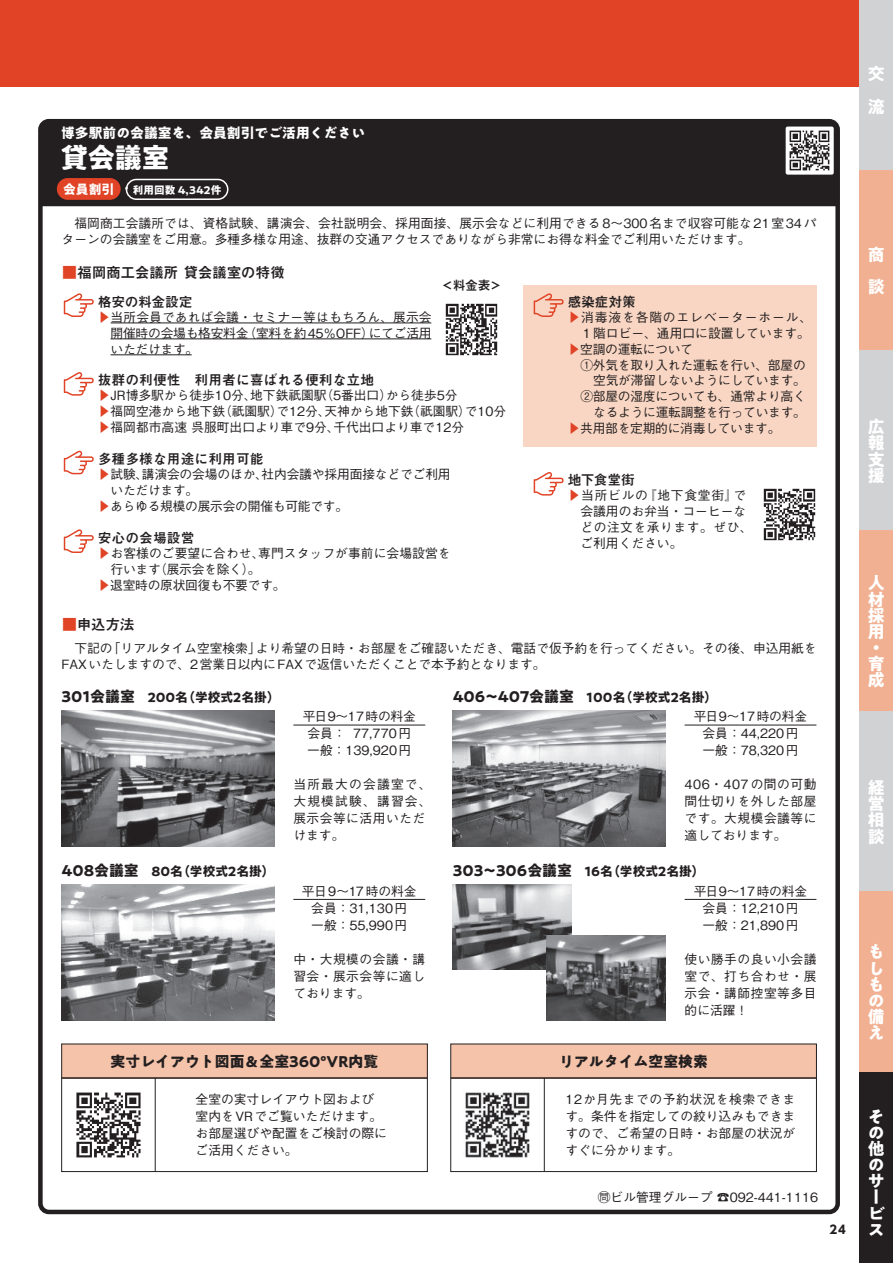
<style>
.page{position:relative;width:893px;height:1263px;background:#fff}
.page>*{position:absolute;margin:0;border:0;box-sizing:border-box;transform-origin:0 0}
.t1{font:700 27.6px "PA1 Gothic Std N";color:#fff}
.t2{font:700 16.95px/16.2px "PA1 Gothic Std N";color:#fff}
.t3{font:700 14.85px "PA1 Gothic Std N";color:#231f20}
.t4{font:700 14.85px "Mi Go MB1 Std De";letter-spacing:-.03em;color:#231f20}
.t5{font:700 13.8px "Mi Go MB1 Std De";color:#231f20}
.t6{font:700 13.8px "PA1 Gothic Std N";color:#fff}
.t7{font:700 13.8px "Mi Go MB1 Std De";letter-spacing:-.02em;color:#231f20}
.t8{font:500 12.75px/17px "Gothic BBB Pro";color:#231f20;text-align:justify}
.t9{font:500 12.75px "Gothic BBB Pro";letter-spacing:-.02em;color:#231f20}
.t10{font:700 12.75px "PA1 Gothic Std N";color:#231f20}
.t11{font:500 12.75px/15.9px "Gothic BBB Pro";letter-spacing:.04em;color:#231f20}
.t12{font:500 12.75px/17px "Gothic BBB Pro";letter-spacing:.095em;color:#231f20}
.t13{font:500 12.75px "Gothic BBB Pro";letter-spacing:.07em;color:#231f20}
.t14{font:700 12.75px "Mi Go MB1 Std De";color:#231f20}
.t15{font:700 12.75px "PA1 Gothic Std N";color:#fff}
.t16{font:700 11.7px "UD Shin Go Pro";color:#231f20}
.t17{font:700 10.65px "PA1 Gothic Std N";color:#fff}
.s1{color:#e04326}
.s2{font-size:14.85px}
</style>
<div class="page">
<div style="left:859px;top:0;width:34px;height:170px;background:#d1d2d4"></div>
<div style="left:859px;top:170px;width:34px;height:180px;background:#f1b091"></div>
<div style="left:859px;top:350px;width:34px;height:181px;background:#d1d2d4"></div>
<div style="left:859px;top:531px;width:34px;height:180px;background:#f1b091"></div>
<div style="left:859px;top:711px;width:34px;height:180px;background:#d1d2d4"></div>
<div style="left:859px;top:891px;width:34px;height:181px;background:#f1b091"></div>
<div style="left:859px;top:1072px;width:34px;height:191px;background:#231f20"></div>
<div style="left:523px;top:285px;width:293px;height:161px;background:#f9d6c3"></div>
<div style="left:62px;top:1044px;width:365px;height:34px;background:#f5c3a9"></div>
<div style="left:451px;top:1044px;width:365px;height:34px;background:#f5c3a9"></div>
<div style="left:0;top:0;width:859px;height:87px;background:#e04326"></div>
<div style="left:43px;top:124px;width:792px;height:82px;background:#231f20"></div>
<div style="left:38px;top:119px;width:802px;height:1095px;border:4px solid #231f20;border-radius:9px"></div>
<img style="left:62px;top:710px;width:212px;height:136px">
<div style="left:61px;top:1043px;width:367px;height:129px;border:1px solid #231f20"></div>
<svg style="left:64px;top:451px;width:30px;height:23px"></svg>
<svg style="left:64px;top:529px;width:30px;height:24px"></svg>
<svg style="left:64px;top:372px;width:30px;height:24px"></svg>
<svg style="left:534px;top:293px;width:30px;height:24px"></svg>
<svg style="left:534px;top:472px;width:30px;height:24px"></svg>
<hr style="left:111px;top:323px;width:320px;height:1px;background:#231f20">
<hr style="left:111px;top:339px;width:320px;height:1px;background:#231f20">
<hr style="left:111px;top:354px;width:81px;height:1px;background:#231f20">
<svg style="left:64px;top:293px;width:30px;height:24px"></svg>
<img style="left:445px;top:303px;width:53px;height:53px">
<hr style="left:62px;top:1077px;width:365px;height:2px;background:#231f20">
<img style="left:463px;top:1092px;width:67px;height:66px">
<hr style="left:155px;top:1078px;width:1px;height:93px;background:#231f20">
<div style="left:450px;top:1043px;width:367px;height:129px;border:1px solid #231f20"></div>
<hr style="left:451px;top:1077px;width:365px;height:2px;background:#231f20">
<hr style="left:544px;top:1078px;width:1px;height:93px;background:#231f20">
<hr style="left:293px;top:725px;width:132px;height:1px;background:#231f20">
<img style="left:62px;top:884px;width:212px;height:136px">
<hr style="left:293px;top:899px;width:132px;height:1px;background:#231f20">
<img style="left:453px;top:710px;width:212px;height:136px">
<hr style="left:685px;top:725px;width:131px;height:1px;background:#231f20">
<img style="left:453px;top:884px;width:119px;height:85px">
<img style="left:546px;top:935px;width:119px;height:85px">
<hr style="left:685px;top:899px;width:131px;height:1px;background:#231f20">
<svg style="left:57px;top:178px;width:172px;height:23px"></svg>
<svg style="left:784px;top:125px;width:51px;height:51px"></svg>
<img style="left:786px;top:127px;width:48px;height:48px">
<img style="left:76px;top:1092px;width:65px;height:66px">
<img style="left:763px;top:488px;width:53px;height:53px">
<p class="t6" style="left:61px;top:124px;width:306px">博多駅前の会議室を、会員割引でご活用ください</p>
<h1 class="t1" style="left:60px;top:141px;width:111px">貸会議室</h1>
<p class="t15" style="left:63px;top:181px;width:53px">会員割引</p>
<p class="t17" style="left:133px;top:183px;width:90px">利用回数 4,342件</p>
<p class="t8" style="left:62px;top:214px;width:756px;line-height:15.9px;text-indent:13px">福岡商工会議所では、資格試験、講演会、会社説明会、採用面接、展示会などに利用できる8～300名まで収容可能な21室34パターンの会議室をご用意。多種多様な用途、抜群の交通アクセスでありながら非常にお得な料金でご利用いただけます。</p>
<p class="t4" style="left:62px;top:262px;width:224px"><span class="s1">■</span>福岡商工会議所 貸会議室の特徴</p>
<p class="t7" style="left:98px;top:291px;width:96px">格安の料金設定</p>
<p class="t8" style="left:111px;top:307px;width:323px;line-height:15.9px;text-indent:-13px"><span class="s1">▶</span>当所会員であれば会議・セミナー等はもちろん、展示会開催時の会場も格安料金（室料を約45％OFF）にてご活用いただけます。</p>
<p class="t14" style="left:441px;top:275px;width:63px">＜料金表＞</p>
<p class="t5" style="left:98px;top:370px;width:278px">抜群の利便性　利用者に喜ばれる便利な立地</p>
<p class="t8" style="left:98px;top:386px;width:410px;line-height:15.9px;text-align:left"><span class="s1">▶</span>JR博多駅から徒歩10分、地下鉄祇園駅（5番出口）から徒歩5分<br><span class="s1">▶</span>福岡空港から地下鉄（祇園駅）で12分、天神から地下鉄（祇園駅）で10分<span class="s1">▶</span>福岡都市高速 呉服町出口より車で9分、千代出口より車で12分</p>
<p class="t5" style="left:98px;top:448px;width:167px">多種多様な用途に利用可能</p>
<p class="t8" style="left:98px;top:464px;width:354px"><span class="s1">▶</span>試験、講演会の会場のほか、社内会議や採用面接などでご利用</p>
<p class="t8" style="left:111px;top:480px;width:89px">いただけます。</p>
<p class="t9" style="left:98px;top:496px;width:252px"><span class="s1">▶</span>あらゆる規模の展示会の開催も可能です。</p>
<p class="t5" style="left:98px;top:527px;width:98px">安心の会場設営</p>
<p class="t8" style="left:98px;top:543px;width:354px"><span class="s1">▶</span>お客様のご要望に合わせ、専門スタッフが事前に会場設営を</p>
<p class="t9" style="left:111px;top:559px;width:152px">行います（展示会を除く）。</p>
<p class="t9" style="left:98px;top:574px;width:189px"><span class="s1">▶</span>退室時の原状回復も不要です。</p>
<p class="t4" style="left:62px;top:613px;width:74px"><span class="s1">■</span>申込方法</p>
<p class="t5" style="left:568px;top:291px;width:70px">感染症対策</p>
<p class="t13" style="left:568px;top:307px;width:246px"><span class="s1">▶</span>消毒液を各階のエレベーターホール、</p>
<p class="t8" style="left:580px;top:323px;width:231px">１階ロビー、通用口に設置しています。</p>
<p class="t9" style="left:568px;top:338px;width:127px"><span class="s1">▶</span>空調の運転について</p>
<p class="t9" style="left:580px;top:354px;width:227px">①外気を取り入れた運転を行い、部屋の</p>
<p class="t9" style="left:593px;top:370px;width:214px">空気が滞留しないようにしています。</p>
<p class="t9" style="left:580px;top:386px;width:227px">②部屋の湿度についても、通常より高く</p>
<p class="t9" style="left:593px;top:402px;width:214px">なるように運転調整を行っています。</p>
<p class="t9" style="left:568px;top:418px;width:214px"><span class="s1">▶</span>共用部を定期的に消毒しています。</p>
<p class="t5" style="left:568px;top:470px;width:69px">地下食堂街</p>
<p class="t11" style="left:580px;top:486px;width:174px;text-indent:-13px"><span class="s1">▶</span>当所ビルの『地下食堂街』で会議用のお弁当・コーヒーなどの注文を承ります。ぜひ、ご利用ください。</p>
<p class="t8" style="left:62px;top:639px;width:757px;line-height:15.9px">　下記の「リアルタイム空室検索」より希望の日時・お部屋をご確認いただき、電話で仮予約を行ってください。その後、申込用紙を<br>FAXいたしますので、2営業日以内にFAXで返信いただくことで本予約となります。</p>
<p class="t10" style="left:62px;top:689px;width:220px"><span class="s2">301会議室</span>　200名（学校式2名掛）</p>
<p class="t10" style="left:62px;top:863px;width:215px"><span class="s2">408会議室</span>　80名（学校式2名掛）</p>
<p class="t8" style="left:303px;top:706px;width:115px;text-align:center">平日9～17時の料金会員： 77,770円一般：139,920円</p>
<p class="t12" style="left:293px;top:774px;width:140px">当所最大の会議室で、大規模試験、講習会、展示会等に活用いただけます。</p>
<p class="t8" style="left:302px;top:881px;width:116px;text-align:center">平日9～17時の料金会員：31,130円<br>一般：55,990円</p>
<p class="t8" style="left:293px;top:949px;width:133px">中・大規模の会議・講習会・展示会等に適しております。</p>
<p class="t3" style="left:111px;top:1052px;width:269px">実寸レイアウト図面＆全室360°VR内覧</p>
<p class="t8" style="left:196px;top:1089px;width:193px;text-align:left">全室の実寸レイアウト図および室内をVRでご覧いただけます。お部屋選びや配置をご検討の際にご活用ください。</p>
<p class="t10" style="left:453px;top:689px;width:266px"><span class="s2">406～407会議室</span>　100名（学校式2名掛）</p>
<p class="t8" style="left:694px;top:706px;width:115px;text-align:center">平日9～17時の料金会員：44,220円<br>一般：78,320円</p>
<p class="t8" style="left:685px;top:774px;width:133px">406・407の間の可動間仕切りを外した部屋です。大規模会議等に適しております。</p>
<p class="t10" style="left:453px;top:863px;width:253px"><span class="s2">303～306会議室</span>　16名（学校式2名掛）</p>
<p class="t8" style="left:694px;top:881px;width:115px;text-align:center">平日9～17時の料金会員：12,210円<br>一般：21,890円</p>
<p class="t8" style="left:685px;top:949px;width:133px">使い勝手の良い小会議室で、打ち合わせ・展示会・講師控室等多目的に活躍！</p>
<p class="t3" style="left:559px;top:1052px;width:150px">リアルタイム空室検索</p>
<p class="t8" style="left:566px;top:1089px;width:231px">12か月先までの予約状況を検索できます。条件を指定しての絞り込みもできますので、ご希望の日時・お部屋の状況がすぐに分かります。</p>
<p class="t8" style="left:598px;top:1187px;width:222px">問ビル管理グループ ☎092-441-1116</p>
<h2 class="t2" style="left:868px;top:60px;width:26px;line-height:32.2px">交流</h2>
<h2 class="t2" style="left:868px;top:240px;width:26px;line-height:32.2px">商談</h2>
<h2 class="t2" style="left:868px;top:421px;width:26px;text-align:justify">広報支援</h2>
<h2 class="t2" style="left:868px;top:577px;width:26px">人材採用・育成</h2>
<h2 class="t2" style="left:868px;top:782px;width:26px;text-align:justify">経営相談</h2>
<h2 class="t2" style="left:868px;top:946px;width:26px;text-align:justify">もしもの備え</h2>
<h2 class="t2" style="left:868px;top:1110px;width:27px">その他のサービ</h2>
<p class="t16" style="left:830px;top:1219px;width:18px">24</p>
<h2 class="t2" style="left:868px;top:1223px;width:25px">ス</h2>
</div>
